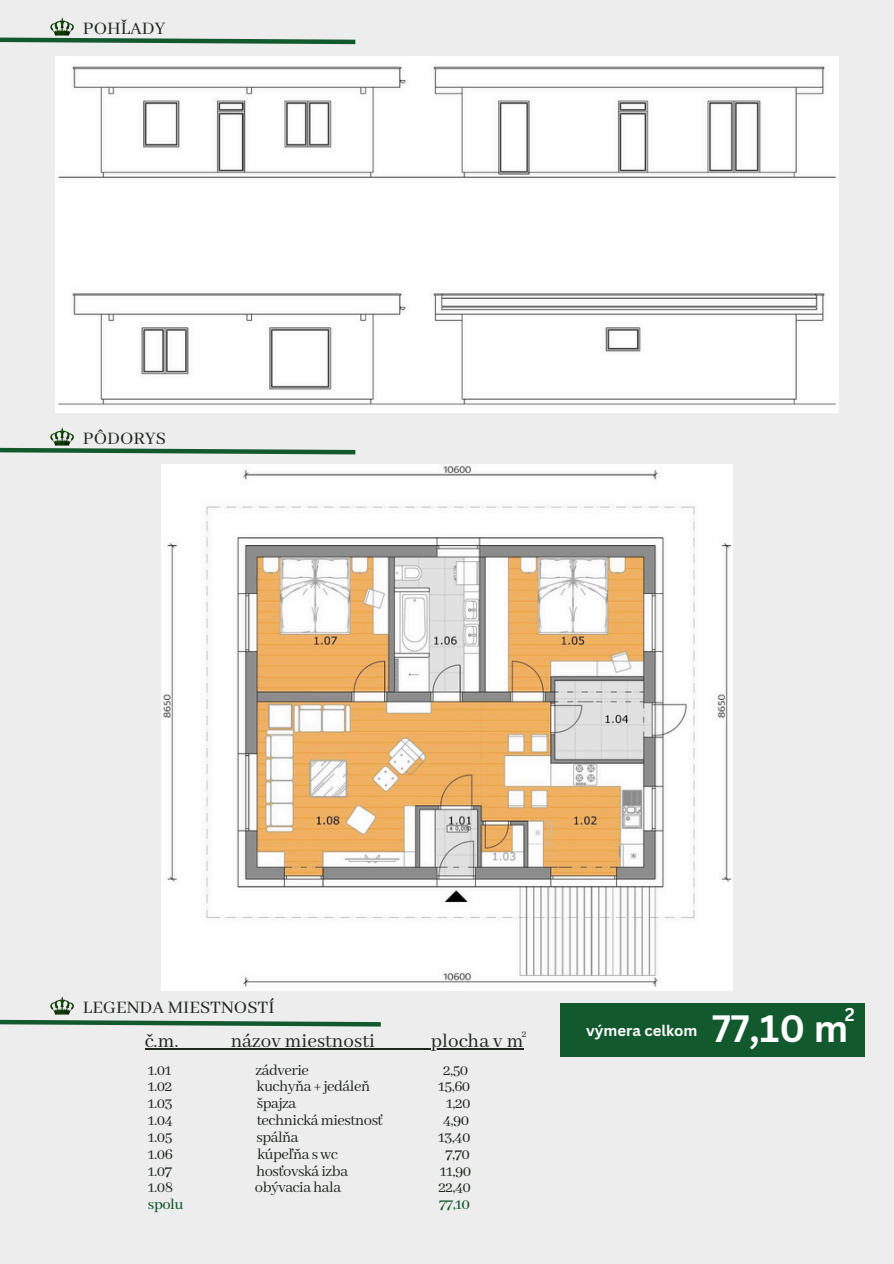
<style>
.page{position:relative;width:894px;height:1264px;background:#fff}
.page>*{position:absolute;margin:0;border:0;box-sizing:border-box;transform-origin:0 0}
.t1{font:700 37.05px "Canva Sans";color:#fff}
.t2{font:21px "Abhaya Libre";color:#20251f}
.t3{font:19.5px "Abhaya Libre";color:#20251f}
.t4{font:700 18px "Canva Sans";color:#fff}
.t5{font:16.5px "Abhaya Libre";letter-spacing:-.03em;color:#20251f}
.t6{font:500 16.5px "Abhaya Libre";letter-spacing:-.03em;color:#13592e}
.t7{font:700 15px "Canva Sans";color:#fff}
.t8{font:10.5px "Abhaya Libre";color:#20251f}
</style>
<div class="page">
<div style="left:0;top:0;width:893px;height:1263px;background:#ededee"></div>
<img style="left:55px;top:57px;width:782px;height:355px">
<svg style="left:0;top:1019px;width:381px;height:8px"></svg>
<svg style="left:0;top:447px;width:356px;height:8px"></svg>
<svg style="left:0;top:37px;width:356px;height:8px"></svg>
<div style="left:560px;top:1003px;width:303px;height:53px;background:#13592e"></div>
<img style="left:161px;top:464px;width:571px;height:526px">
<img style="left:50px;top:18px;width:24px;height:18px">
<img style="left:50px;top:428px;width:24px;height:18px">
<img style="left:50px;top:996px;width:24px;height:18px">
<hr style="left:145px;top:1048px;width:34px;height:1px;background:#20251f">
<hr style="left:179px;top:1048px;width:51px;height:1px;background:#20251f">
<hr style="left:230px;top:1048px;width:145px;height:1px;background:#20251f">
<hr style="left:375px;top:1048px;width:56px;height:1px;background:#20251f">
<hr style="left:431px;top:1048px;width:92px;height:1px;background:#20251f">
<p class="t3" style="left:83px;top:17px;width:84px">POHĽADY</p>
<h2 class="t3" style="left:83px;top:427px;width:84px">PÔDORYS</h2>
<p class="t3" style="left:83px;top:996px;width:193px">LEGENDA MIESTNOSTÍ</p>
<p class="t8" style="left:521px;top:1028px;width:6px">2</p>
<p class="t2" style="left:145px;top:1029px;width:35px">č.m.</p>
<p class="t2" style="left:230px;top:1029px;width:146px">názov miestnosti</p>
<p class="t2" style="left:431px;top:1029px;width:94px">plocha v m</p>
<h2 class="t5" style="left:148px;top:1060px;width:25px">1.01</h2>
<h2 class="t5" style="left:255px;top:1060px;width:55px">zádverie</h2>
<p class="t5" style="left:443px;top:1060px;width:27px">2,50</p>
<p class="t5" style="left:148px;top:1077px;width:26px">1.02</p>
<p class="t5" style="left:256px;top:1077px;width:115px">kuchyňa + jedáleň</p>
<p class="t5" style="left:438px;top:1077px;width:34px">15,60</p>
<p class="t5" style="left:148px;top:1094px;width:26px">1.03</p>
<p class="t5" style="left:257px;top:1094px;width:41px">špajza</p>
<h2 class="t5" style="left:446px;top:1094px;width:26px">1,20</h2>
<h2 class="t5" style="left:148px;top:1111px;width:26px">1.04</h2>
<h4 class="t5" style="left:257px;top:1111px;width:127px">technická miestnosť</h4>
<h4 class="t5" style="left:443px;top:1111px;width:28px">4,90</h4>
<h1 class="t5" style="left:148px;top:1127px;width:26px">1.05</h1>
<h1 class="t5" style="left:256px;top:1127px;width:44px">spálňa</h1>
<p class="t5" style="left:438px;top:1127px;width:34px">13,40</p>
<p class="t5" style="left:148px;top:1144px;width:27px">1.06</p>
<p class="t5" style="left:257px;top:1144px;width:82px">kúpeľňa s wc</p>
<p class="t5" style="left:445px;top:1144px;width:26px">7,70</p>
<p class="t5" style="left:148px;top:1161px;width:26px">1.07</p>
<p class="t5" style="left:256px;top:1161px;width:93px">hosťovská izba</p>
<p class="t5" style="left:440px;top:1161px;width:33px">11,90</p>
<h3 class="t5" style="left:148px;top:1178px;width:27px">1.08</h3>
<h3 class="t5" style="left:255px;top:1178px;width:88px">obývacia hala</h3>
<h3 class="t5" style="left:438px;top:1178px;width:34px">22,40</h3>
<p class="t6" style="left:148px;top:1195px;width:37px">spolu</p>
<p class="t6" style="left:439px;top:1195px;width:33px">77,10</p>
<p class="t4" style="left:844px;top:1002px;width:12px">2</p>
<p class="t7" style="left:586px;top:1019px;width:113px">výmera celkom</p>
<p class="t1" style="left:711px;top:1002px;width:138px">77,10 m</p>
</div>
